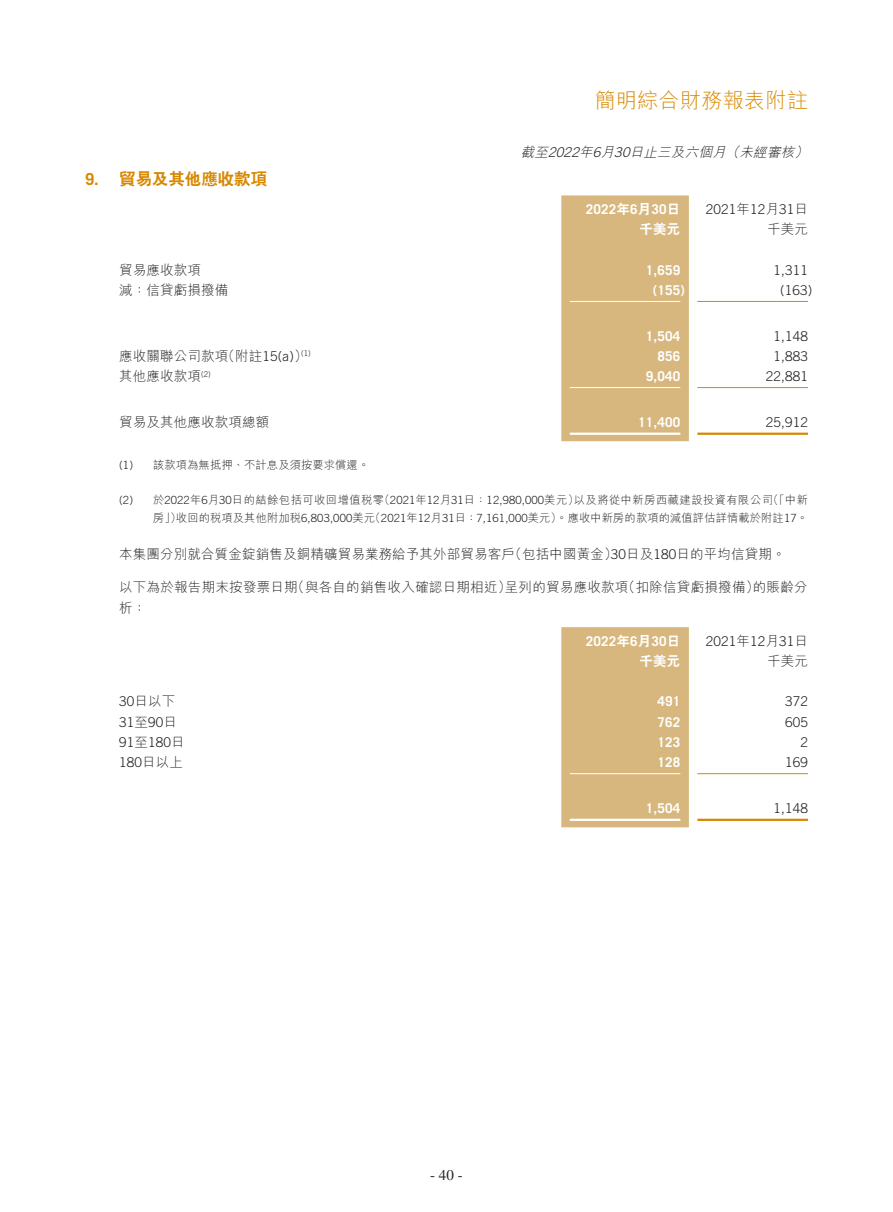
<style>
.page{position:relative;width:893px;height:1212px;background:#fff}
.page>*{position:absolute;margin:0;border:0;box-sizing:border-box;transform-origin:0 0}
.t1{font:300 21px "M Hei HK";letter-spacing:.015em;color:#d78800}
.t2{font:800 16.5px "C Hei 2 HK";letter-spacing:-.005em;color:#d78800}
.t3{font:15px "Times LT Std";color:#231f20}
.t4{font:300 13.5px/20.2px "M Hei HK";letter-spacing:.01em;color:#231f20}
.t5{font:300 13.5px "Trade Gothic LT Std";letter-spacing:.01em;color:#231f20}
.t6{font:700 13.5px "Trade Gothic LT Std";letter-spacing:.01em;color:#fff}
.t7{font:italic 300 13.5px "M Hei HK";color:#231f20}
.t8{font:800 13.5px "C Hei 2 HK";letter-spacing:.01em;color:#fff}
.t9{font:300 11.25px/18px "M Hei HK";letter-spacing:.03em;color:#231f20;text-align:right}
.t10{font:300 11.25px "M Hei HK";letter-spacing:.01em;color:#231f20}
.s1{font-family:"Trade Gothic LT Std";font-weight:700}
.s2{font-family:"Trade Gothic LT Std"}
.s3{font-family:"C Hei 2 HK";font-weight:800}
.s4{font-family:"M Hei HK"}
</style>
<div class="page">
<div style="left:561px;top:195px;width:128px;height:246px;background:#d7b77d"></div>
<hr style="left:570px;top:301px;width:110px;height:1px;background:#fff">
<hr style="left:697px;top:301px;width:111px;height:1px;background:#d78800">
<hr style="left:570px;top:387px;width:110px;height:1px;background:#fff">
<hr style="left:697px;top:387px;width:111px;height:1px;background:#d78800">
<hr style="left:570px;top:433px;width:110px;height:2px;background:#fff">
<hr style="left:697px;top:433px;width:111px;height:2px;background:#d78800">
<div style="left:561px;top:627px;width:128px;height:200px;background:#d7b77d"></div>
<hr style="left:570px;top:773px;width:110px;height:1px;background:#fff">
<hr style="left:697px;top:773px;width:111px;height:1px;background:#d78800">
<hr style="left:570px;top:819px;width:110px;height:2px;background:#fff">
<hr style="left:697px;top:819px;width:111px;height:2px;background:#d78800">
<p class="t2" style="left:85px;top:168px;width:184px"><span class="s1">9.</span> 貿易及其他應收款項</p>
<h1 class="t1" style="left:595px;top:86px;width:215px">簡明綜合財務報表附註</h1>
<p class="t7" style="left:521px;top:143px;width:293px">截至<span class="s2">2022</span>年<span class="s2">6</span>月<span class="s2">30</span>日止三及六個月（未經審核）</p>
<p class="t6" style="left:586px;top:201px;width:96px">2022<span class="s3">年</span>6<span class="s3">月</span>30<span class="s3">日</span></p>
<p class="t5" style="left:706px;top:201px;width:104px">2021<span class="s4">年</span>12<span class="s4">月</span>31<span class="s4">日</span></p>
<p class="t8" style="left:639px;top:220px;width:42px">千美元</p>
<p class="t4" style="left:767px;top:219px;width:42px">千美元</p>
<p class="t4" style="left:119px;top:259px;width:83px">貿易應收款項</p>
<p class="t6" style="left:646px;top:262px;width:36px">1,659</p>
<p class="t5" style="left:773px;top:262px;width:36px">1,311</p>
<p class="t4" style="left:119px;top:279px;width:111px">減：信貸虧損撥備</p>
<p class="t6" style="left:653px;top:282px;width:34px">(155)</p>
<p class="t5" style="left:780px;top:282px;width:34px">(163)</p>
<p class="t6" style="left:646px;top:327px;width:36px">1,504</p>
<p class="t5" style="left:773px;top:328px;width:36px">1,148</p>
<p class="t4" style="left:119px;top:345px;width:193px">應收關聯公司款項（附註<span class="s2">15(a)</span>）<sup>(1)</sup></p>
<p class="t6" style="left:657px;top:348px;width:24px">856</p>
<p class="t5" style="left:773px;top:348px;width:36px">1,883</p>
<p class="t4" style="left:119px;top:365px;width:93px">其他應收款項<sup>(2)</sup></p>
<p class="t6" style="left:646px;top:368px;width:36px">9,040</p>
<p class="t5" style="left:766px;top:368px;width:44px">22,881</p>
<p class="t4" style="left:119px;top:411px;width:152px">貿易及其他應收款項總額</p>
<p class="t6" style="left:638px;top:414px;width:44px">11,400</p>
<p class="t5" style="left:766px;top:414px;width:44px">25,912</p>
<p class="t10" style="left:119px;top:457px;width:252px"><span class="s2">(1)</span> 該款項為無抵押、不計息及須按要求償還。</p>
<p class="t9" style="left:119px;top:491px;width:690px"><span class="s2">(2)</span> 於<span class="s2">2022</span>年<span class="s2">6</span>月<span class="s2">30</span>日的結餘包括可收回增值稅零（<span class="s2">2021</span>年<span class="s2">12</span>月<span class="s2">31</span>日：<span class="s2">12,980,000</span>美元）以及將從中新房西藏建設投資有限公司（「中新房」）收回的稅項及其他附加稅<span class="s2">6,803,000</span>美元（<span class="s2">2021</span>年<span class="s2">12</span>月<span class="s2">31</span>日：<span class="s2">7,161,000</span>美元）。應收中新房的款項的減值評估詳情載於附註<span class="s2">17</span>。</p>
<p class="t4" style="left:119px;top:544px;width:668px">本集團分別就合質金錠銷售及銅精礦貿易業務給予其外部貿易客戶（包括中國黃金）<span class="s2">30</span>日及<span class="s2">180</span>日的平均信貸期。</p>
<p class="t4" style="left:119px;top:577px;width:690px">以下為於報告期末按發票日期（與各自的銷售收入確認日期相近）呈列的貿易應收款項（扣除信貸虧損撥備）的賬齡分析：</p>
<p class="t6" style="left:586px;top:633px;width:96px">2022<span class="s3">年</span>6<span class="s3">月</span>30<span class="s3">日</span></p>
<p class="t5" style="left:706px;top:633px;width:104px">2021<span class="s4">年</span>12<span class="s4">月</span>31<span class="s4">日</span></p>
<p class="t8" style="left:639px;top:652px;width:42px">千美元</p>
<p class="t4" style="left:767px;top:650px;width:42px">千美元</p>
<p class="t4" style="left:119px;top:691px;width:58px"><span class="s2">30</span>日以下</p>
<p class="t6" style="left:657px;top:693px;width:24px">491</p>
<p class="t5" style="left:785px;top:694px;width:24px">372</p>
<p class="t5" style="left:119px;top:714px;width:59px">31<span class="s4">至</span>90<span class="s4">日</span></p>
<p class="t6" style="left:657px;top:714px;width:24px">762</p>
<p class="t5" style="left:785px;top:714px;width:24px">605</p>
<p class="t5" style="left:119px;top:734px;width:67px">91<span class="s4">至</span>180<span class="s4">日</span></p>
<p class="t6" style="left:657px;top:734px;width:24px">123</p>
<p class="t5" style="left:800px;top:734px;width:9px">2</p>
<p class="t5" style="left:119px;top:754px;width:65px">180<span class="s4">日以上</span></p>
<p class="t6" style="left:657px;top:754px;width:24px">128</p>
<p class="t5" style="left:785px;top:754px;width:24px">169</p>
<p class="t6" style="left:646px;top:800px;width:36px">1,504</p>
<p class="t5" style="left:773px;top:800px;width:36px">1,148</p>
<p class="t3" style="left:430px;top:1167px;width:34px">- 40 -</p>
</div>
